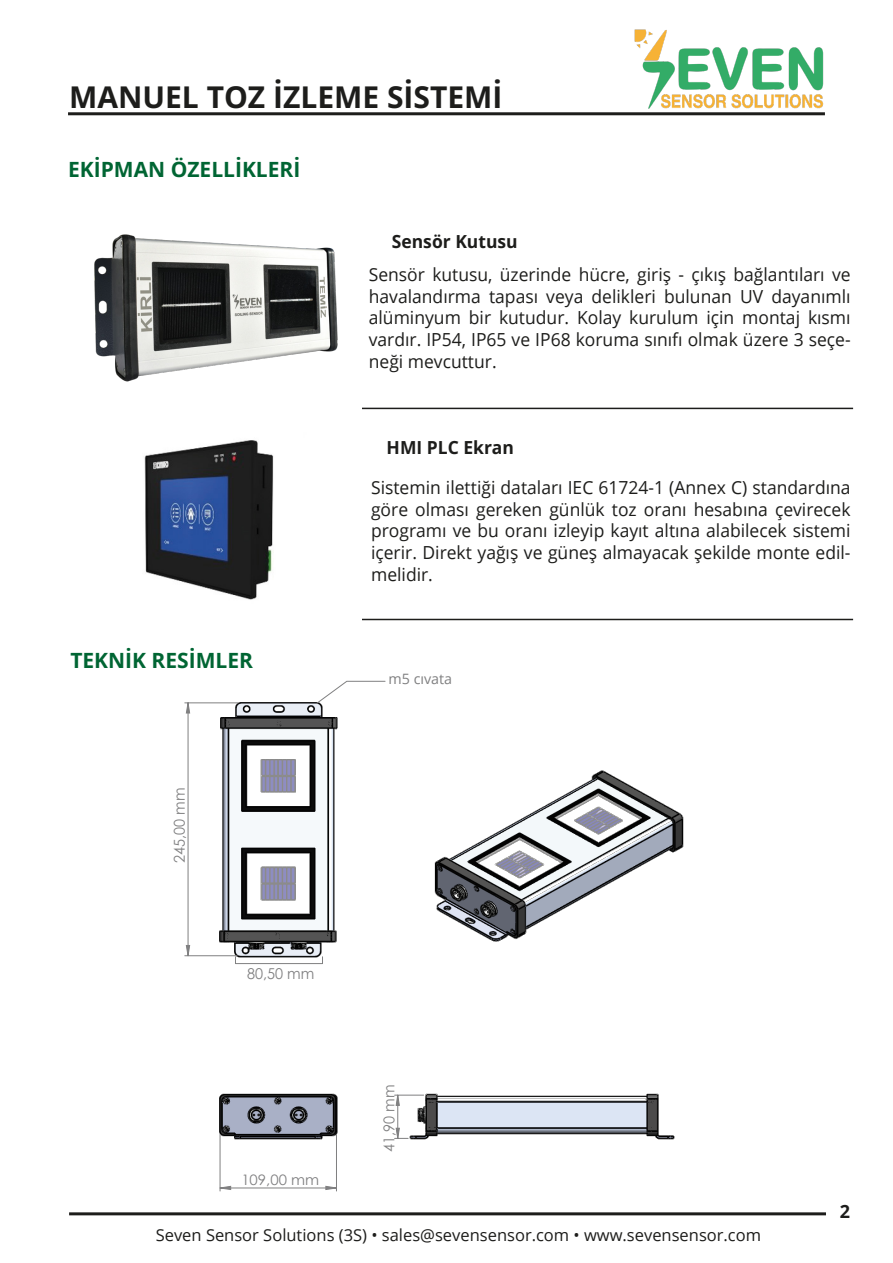
<style>
.page{position:relative;width:893px;height:1263px;background:#fff}
.page>*{position:absolute;margin:0;border:0;box-sizing:border-box;transform-origin:0 0}
.t1{font:700 30px "Open Sans";color:#1d1d1b}
.t2{font:700 21px "Open Sans";color:#006533}
.t3{font:18px/21.6px "Open Sans";color:#1d1d1b;text-align:justify}
.t4{font:700 18px "Open Sans";color:#1d1d1b}
.t5{font:16.5px "Open Sans";color:#1d1d1b}
.t6{font:15px "Century Gothic";color:#808081}
.t7{font:14.4px "Century Gothic";color:#808081;scale:1.04 1}
.t8{font:14.25px "Open Sans";color:#808081}
</style>
<div class="page">
<img style="left:625px;top:29px;width:200px;height:87px">
<hr style="left:68px;top:112px;width:757px;height:3px;background:#1d1d1b">
<hr style="left:69px;top:1212px;width:757px;height:3px;background:#1d1d1b">
<hr style="left:60px;top:408px;width:793px;height:1px;background:#1d1d1b">
<hr style="left:60px;top:619px;width:793px;height:1px;background:#1d1d1b">
<img style="left:60px;top:440px;width:302px;height:180px">
<img style="left:219px;top:1093px;width:119px;height:59px">
<img style="left:206px;top:702px;width:132px;height:263px">
<img style="left:410px;top:1093px;width:265px;height:47px">
<img style="left:434px;top:770px;width:250px;height:172px">
<hr style="left:220px;top:1134px;width:1px;height:57px;background:#808081">
<hr style="left:336px;top:1134px;width:1px;height:57px;background:#808081">
<hr style="left:185px;top:702px;width:53px;height:1px;background:#808081">
<hr style="left:185px;top:955px;width:52px;height:1px;background:#808081">
<svg style="left:219px;top:1186px;width:117px;height:4px"></svg>
<svg style="left:186px;top:702px;width:4px;height:254px"></svg>
<svg style="left:395px;top:1094px;width:29px;height:45px"></svg>
<img style="left:60px;top:234px;width:347px;height:176px">
<div style="left:235px;top:956px;width:88px;height:8px;border:1px solid #808081"></div>
<svg style="left:316px;top:680px;width:70px;height:24px"></svg>
<h1 class="t1" style="left:69px;top:75px;width:435px">MANUEL TOZ İZLEME SİSTEMİ</h1>
<p class="t2" style="left:68px;top:155px;width:234px">EKİPMAN ÖZELLİKLERİ</p>
<p class="t2" style="left:70px;top:645px;width:184px">TEKNİK RESİMLER</p>
<p class="t6" style="left:169px;top:863px;width:77px;rotate:-90deg">245,00 mm</p>
<p class="t6" style="left:247px;top:963px;width:69px">80,50 mm</p>
<p class="t7" style="left:241px;top:1169px;width:76px">109,00 mm</p>
<p class="t4" style="left:392px;top:229px;width:127px">Sensör Kutusu</p>
<p class="t3" style="left:369px;top:263px;width:483px">Sensör kutusu, üzerinde hücre, giriş - çıkış bağlantıları ve havalandırma tapası veya delikleri bulunan UV dayanımlı alüminyum bir kutudur. Kolay kurulum için montaj kısmı vardır. IP54, IP65 ve IP68 koruma sınıfı olmak üzere 3 seçe&shy;neği mevcuttur.</p>
<p class="t4" style="left:387px;top:435px;width:129px">HMI PLC Ekran</p>
<p class="t3" style="left:371px;top:476px;width:481px">Sistemin ilettiği dataları IEC 61724-1 (Annex C) standardına göre olması gereken günlük toz oranı hesabına çevirecek programı ve bu oranı izleyip kayıt altına alabilecek sistemi içerir. Direkt yağış ve güneş almayacak şekilde monte edil&shy;melidir.</p>
<p class="t8" style="left:389px;top:669px;width:65px">m5 cıvata</p>
<p class="t6" style="left:379px;top:1152px;width:69px;rotate:-90deg">41,90 mm</p>
<p class="t4" style="left:840px;top:1199px;width:12px">2</p>
<p class="t5" style="left:156px;top:1223px;width:607px">Seven Sensor Solutions (3S) • sales@sevensensor.com • www.sevensensor.com</p>
</div>
